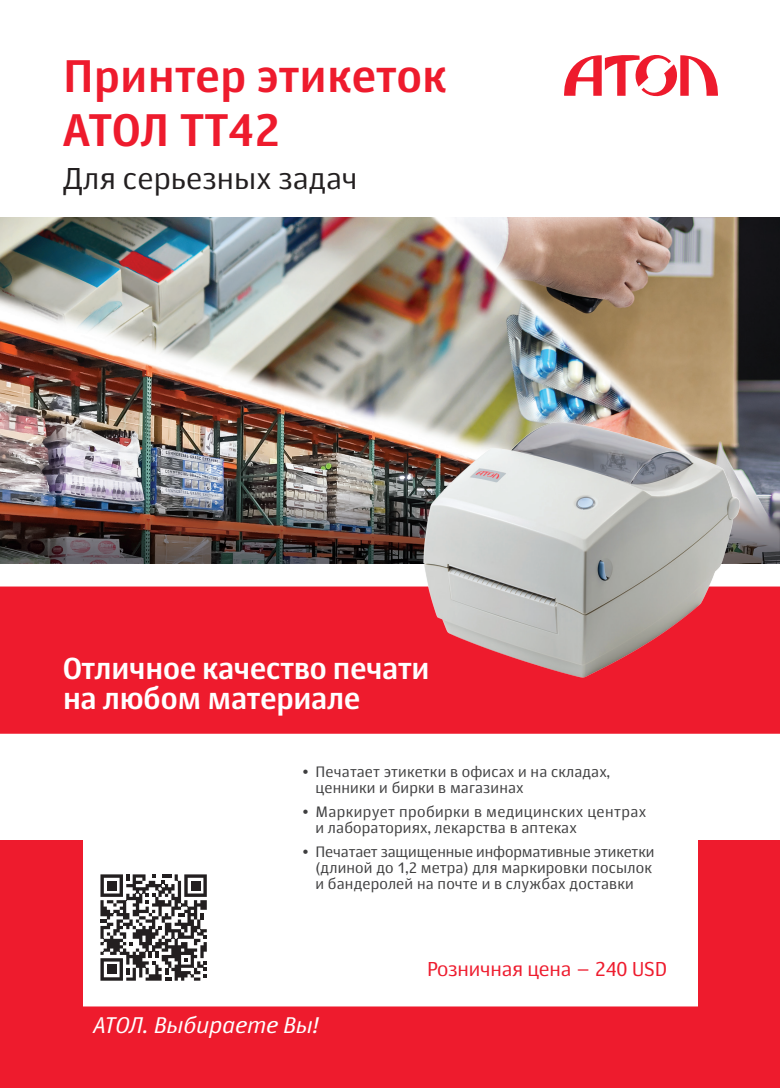
<style>
.page{position:relative;width:780px;height:1088px;background:#fff}
.page>*{position:absolute;margin:0;border:0;box-sizing:border-box;transform-origin:0 0}
.t1{font:700 45px "Story";letter-spacing:-.01em;color:#ee1b2d}
.t2{font:700 30px/30px "Story";letter-spacing:-.025em;color:#fff}
.t3{font:30px "Story";color:#231f20}
.t4{font:italic 22.5px "Story";color:#fff}
.t5{font:20px "Story";letter-spacing:-.01em;color:#ee1b2d}
.t6{font:15px/16.2px "Story";letter-spacing:.01em;color:#3e3e3f}
</style>
<div class="page">
<svg style="left:564px;top:55px;width:154px;height:42px"></svg>
<div style="left:0;top:841px;width:82px;height:247px;background:#ee1b2d"></div>
<div style="left:698px;top:841px;width:82px;height:247px;background:#ee1b2d"></div>
<div style="left:18px;top:1006px;width:744px;height:82px;background:#ee1b2d"></div>
<img style="left:0;top:217px;width:780px;height:347px">
<div style="left:0;top:586px;width:780px;height:148px;background:#ee1b2d"></div>
<img style="left:308px;top:358px;width:444px;height:320px">
<svg style="left:100px;top:874px;width:107px;height:107px"></svg>
<p class="t1" style="left:63px;top:47px;width:386px">Принтер этикеток</p>
<p class="t1" style="left:63px;top:101px;width:219px">АТОЛ TT42</p>
<p class="t3" style="left:63px;top:160px;width:296px">Для серьезных задач</p>
<p class="t2" style="left:63px;top:653px;width:368px">Отличное качество печати на любом материале</p>
<p class="t6" style="left:315px;top:763px;width:296px;text-indent:-14px">• Печатает этикетки в офисах и на складах, ценники и бирки в магазинах</p>
<p class="t6" style="left:315px;top:803px;width:332px;text-indent:-14px">• Маркирует пробирки в медицинских центрах и лабораториях, лекарства в аптеках</p>
<p class="t6" style="left:315px;top:843px;width:340px;text-indent:-14px">• Печатает защищенные информативные этикетки (длиной до 1,2 метра) для маркировки посылок и бандеролей на почте и в службах доставки</p>
<p class="t4" style="left:92px;top:1010px;width:227px">АТОЛ. Выбираете Вы!</p>
<p class="t5" style="left:427px;top:956px;width:241px">Розничная цена – 240 USD</p>
</div>
